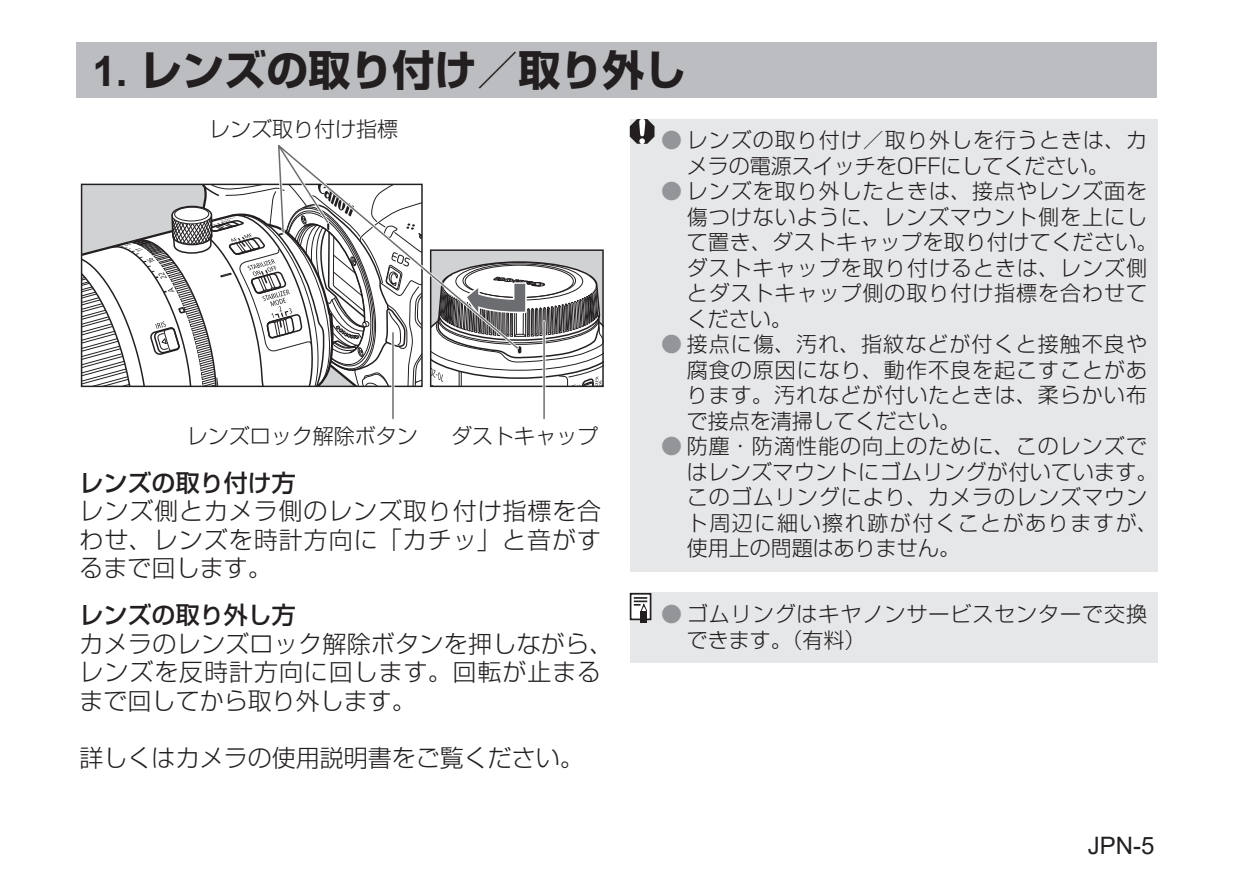
<style>
.page{position:relative;width:1234px;height:893px;background:#fff}
.page>*{position:absolute;margin:0;border:0;box-sizing:border-box;transform-origin:0 0}
.t1{font:700 42px "Shin Go Pro";color:#231f20}
.t2{font:300 24px/28.5px "Shin Go Pro";letter-spacing:.01em;color:#231f20;text-align:justify}
.t3{font:500 24px "Shin Go Pro";color:#231f20}
.t4{font:24px "Arial";color:#231f20}
.t5{font:300 21px/25.5px "Shin Go Pro";letter-spacing:.045em;color:#231f20}
.t6{font:300 21px/25.5px "Shin Go Pro";color:#231f20}
.s1{font-family:"Arial"}
.s2{color:#939598}
</style>
<div class="page">
<div style="left:77px;top:43px;width:1080px;height:55px;background:#bcbdc0"></div>
<div style="left:629px;top:119px;width:528px;height:453px;background:#e6e7e9"></div>
<svg style="left:629px;top:119px;width:25px;height:25px"></svg>
<div style="left:629px;top:593px;width:528px;height:70px;background:#e6e7e9"></div>
<div style="left:640px;top:611px;width:7px;height:12px;background:#231f20"></div>
<svg style="left:629px;top:593px;width:22px;height:28px"></svg>
<hr style="left:392px;top:333px;width:1px;height:85px;background:#6c6d70">
<svg style="left:430px;top:250px;width:173px;height:137px"></svg>
<hr style="left:542px;top:322px;width:3px;height:96px;background:#fff">
<hr style="left:543px;top:322px;width:1px;height:96px;background:#6c6d70">
<svg style="left:422px;top:183px;width:97px;height:167px"></svg>
<svg style="left:82px;top:145px;width:340px;height:242px"></svg>
<h1 class="t1" style="left:92px;top:36px;width:595px"><span class="s1">1.</span> レンズの取り付け／取り外し</h1>
<p class="t6" style="left:209px;top:113px;width:190px">レンズ取り付け指標</p>
<p class="t6" style="left:187px;top:421px;width:232px">レンズロック解除ボタン</p>
<p class="t6" style="left:451px;top:421px;width:148px">ダストキャップ</p>
<p class="t3" style="left:80px;top:463px;width:218px">レンズの取り付け方</p>
<p class="t2" style="left:80px;top:494px;width:523px">レンズ側とカメラ側のレンズ取り付け指標を合わせ、レンズを時計方向に「カチッ」と音がするまで回します。</p>
<p class="t3" style="left:80px;top:596px;width:218px">レンズの取り外し方</p>
<p class="t2" style="left:80px;top:627px;width:535px;text-align:left">カメラのレンズロック解除ボタンを押しながら、レンズを反時計方向に回します。回転が止まるまで回してから取り外します。</p>
<p class="t2" style="left:80px;top:741px;width:505px">詳しくはカメラの使用説明書をご覧ください。</p>
<p class="t6" style="left:686px;top:125px;width:462px;text-indent:-26px"><span class="s2">●</span> レンズの取り付け／取り外しを行うときは、カメラの電源スイッチをOFFにしてください。</p>
<p class="t5" style="left:686px;top:176px;width:472px;text-indent:-26px"><span class="s2">●</span> レンズを取り外したときは、接点やレンズ面を傷つけないように、レンズマウント側を上にして置き、ダストキャップを取り付けてください。ダストキャップを取り付けるときは、レンズ側とダストキャップ側の取り付け指標を合わせてください。</p>
<p class="t5" style="left:686px;top:329px;width:462px;text-align:justify;text-indent:-26px"><span class="s2">●</span> 接点に傷、汚れ、指紋などが付くと接触不良や腐食の原因になり、動作不良を起こすことがあります。汚れなどが付いたときは、柔らかい布で接点を清掃してください。</p>
<p class="t5" style="left:686px;top:431px;width:472px;text-indent:-26px"><span class="s2">●</span> 防塵・防滴性能の向上のために、このレンズではレンズマウントにゴムリングが付いています。このゴムリングにより、カメラのレンズマウント周辺に細い擦れ跡が付くことがありますが、使用上の問題はありません。</p>
<p class="t5" style="left:686px;top:599px;width:461px;text-indent:-26px"><span class="s2">●</span> ゴムリングはキヤノンサービスセンターで交換できます。（有料）</p>
<p class="t4" style="left:1087px;top:829px;width:68px">JPN-5</p>
</div>
